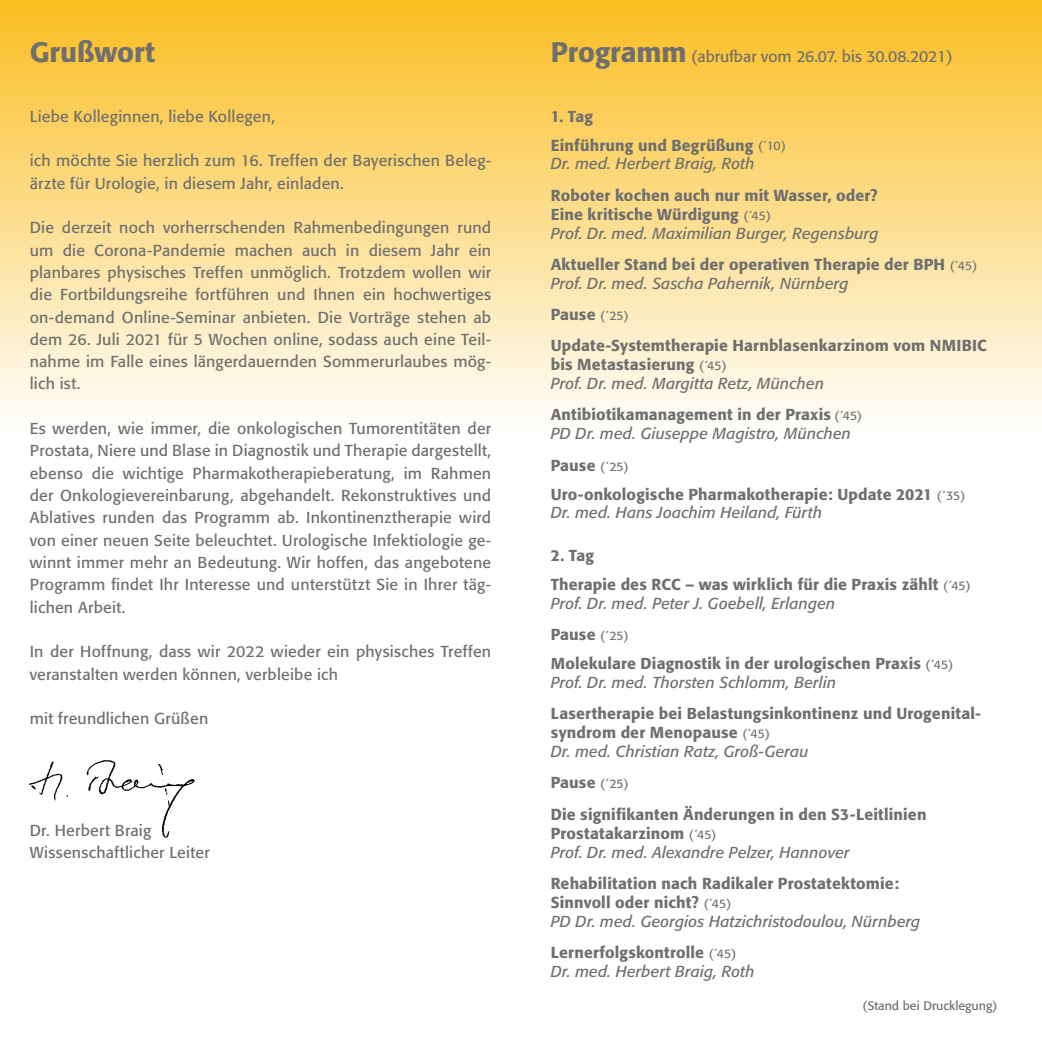
<style>
.page{position:relative;width:1042px;height:1042px;background:#fff}
.page>*{position:absolute;margin:0;border:0;box-sizing:border-box;transform-origin:0 0}
.t1{font:500 28px "Formata";color:#6f6f6e}
.t2{font:15.75px/22.4px "Formata";letter-spacing:.015em;color:#6f6f6e}
.t3{font:500 15.75px/18.9px "Formata";letter-spacing:.01em;color:#6f6f6e}
.t4{font:italic 15.75px/18.9px "Formata";letter-spacing:.01em;color:#6f6f6e}
.t5{font:12.25px "Formata";color:#6f6f6e}
.s1{font-weight:500;font-size:28px}
.s2{font-weight:400;font-size:12.25px}
.s3{font-weight:400;font-style:italic}
.s4{font-weight:500;font-style:normal}
.s5{font-style:normal;font-size:12.25px}
</style>
<div class="page">
<div style="left:0;top:0;width:1042px;height:432px;background:linear-gradient(to bottom,#fbbe20,#fefefc)"></div>
<img style="left:29px;top:760px;width:166px;height:78px">
<h1 class="t1" style="left:30px;top:35px;width:127px">Grußwort</h1>
<p class="t2" style="left:30px;top:105px;width:247px">Liebe Kolleginnen, liebe Kollegen,</p>
<p class="t2" style="left:30px;top:149px;width:462px">ich möchte Sie herzlich zum 16. Treffen der Bayerischen Beleg&shy;ärzte für Urologie, in diesem Jahr, einladen.</p>
<p class="t2" style="left:30px;top:216px;width:463px;text-align:justify">Die derzeit noch vorherrschenden Rahmenbedingungen rund um die Corona-Pandemie machen auch in diesem Jahr ein planbares physisches Treffen unmöglich. Trotzdem wollen wir die Fortbildungsreihe fortführen und Ihnen ein hochwertiges on-demand Online-Seminar anbieten. Die Vorträge stehen ab dem 26. Juli 2021 für 5 Wochen online, sodass auch eine Teil&shy;nahme im Falle eines längerdauernden Sommerurlaubes mög&shy;lich ist.</p>
<p class="t2" style="left:30px;top:417px;width:463px;text-align:justify">Es werden, wie immer, die onkologischen Tumorentitäten der Prostata, Niere und Blase in Diagnostik und Therapie dargestellt, ebenso die wichtige Pharmakotherapieberatung, im Rahmen der Onkologievereinbarung, abgehandelt. Rekonstruktives und Ablatives runden das Programm ab. Inkontinenztherapie wird von einer neuen Seite beleuchtet. Urologische Infektiologie ge&shy;winnt immer mehr an Bedeutung. Wir hoffen, das angebotene Programm findet Ihr Interesse und unterstützt Sie in Ihrer täg&shy;lichen Arbeit.</p>
<p class="t2" style="left:30px;top:640px;width:463px">In der Hoffnung, dass wir 2022 wieder ein physisches Treffen veranstalten werden können, verbleibe ich</p>
<p class="t2" style="left:30px;top:707px;width:180px">mit freundlichen Grüßen</p>
<p class="t2" style="left:30px;top:819px;width:182px">Dr. Herbert Braig<br>Wissenschaftlicher Leiter</p>
<p class="t2" style="left:551px;top:45px;width:403px"><span class="s1">Programm</span> (abrufbar vom 26.07. bis 30.08.2021)</p>
<p class="t3" style="left:551px;top:102px;width:237px;line-height:28.9px">1. Tag<br>Einführung und Begrüßung <span class="s2">(´10)</span></p>
<p class="t4" style="left:551px;top:154px;width:205px">Dr. med. Herbert Braig, Roth</p>
<p class="t3" style="left:551px;top:186px;width:329px">Roboter kochen auch nur mit Wasser, oder?<br>Eine kritische Würdigung <span class="s2">(´45)<br></span><span class="s3">Prof. Dr. med. Maximilian Burger, Regensburg</span></p>
<p class="t3" style="left:551px;top:255px;width:428px">Aktueller Stand bei der operativen Therapie der BPH <span class="s2">(´45)<br></span><span class="s3">Prof. Dr. med. Sascha Pahernik, Nürnberg</span></p>
<p class="t3" style="left:551px;top:299px;width:437px;line-height:31.3px">Pause <span class="s2">(´25)<br></span>Update-Systemtherapie Harnblasenkarzinom vom NMIBIC</p>
<p class="t4" style="left:551px;top:355px;width:275px"><span class="s4">bis Metastasierung</span> <span class="s5">(´45)<br></span>Prof. Dr. med. Margitta Retz, München</p>
<p class="t4" style="left:551px;top:405px;width:313px"><span class="s4">Antibiotikamanagement in der Praxis</span> <span class="s5">(´45)<br></span>PD Dr. med. Giuseppe Magistro, München</p>
<p class="t3" style="left:551px;top:450px;width:416px;line-height:28.9px">Pause <span class="s2">(´25)<br></span>Uro-onkologische Pharmakotherapie: Update 2021 <span class="s2">(´35)</span></p>
<p class="t4" style="left:551px;top:503px;width:273px">Dr. med. Hans Joachim Heiland, Fürth</p>
<p class="t3" style="left:551px;top:541px;width:421px;line-height:28.9px">2. Tag<br>Therapie des RCC – was wirklich für die Praxis zählt <span class="s2">(´45)</span></p>
<p class="t4" style="left:551px;top:588px;width:286px;line-height:31.3px">Prof. Dr. med. Peter J. Goebell, Erlangen<br><span class="s4">Pause</span> <span class="s5">(´25)</span></p>
<p class="t3" style="left:551px;top:654px;width:404px">Molekulare Diagnostik in der urologischen Praxis <span class="s2">(´45)<br></span><span class="s3">Prof. Dr. med. Thorsten Schlomm, Berlin</span></p>
<p class="t3" style="left:551px;top:704px;width:432px">Lasertherapie bei Belastungsinkontinenz und Urogenital&shy;syndrom der Menopause <span class="s2">(´45)<br></span><span class="s3">Dr. med. Christian Ratz, Groß-Gerau</span></p>
<p class="t3" style="left:551px;top:767px;width:377px;line-height:31.3px">Pause <span class="s2">(´25)<br></span>Die signifikanten Änderungen in den S3-Leitlinien</p>
<p class="t4" style="left:551px;top:823px;width:300px"><span class="s4">Prostatakarzinom</span> <span class="s5">(´45)<br></span>Prof. Dr. med. Alexandre Pelzer, Hannover</p>
<p class="t3" style="left:551px;top:874px;width:371px">Rehabilitation nach Radikaler Prostatektomie:<br>Sinnvoll oder nicht? <span class="s2">(´45)<br></span><span class="s3">PD Dr. med. Georgios Hatzichristodoulou, Nürnberg</span></p>
<p class="t4" style="left:551px;top:943px;width:205px"><span class="s4">Lernerfolgskontrolle</span> <span class="s5">(´45)<br></span>Dr. med. Herbert Braig, Roth</p>
<p class="t5" style="left:862px;top:998px;width:136px">(Stand bei Drucklegung)</p>
</div>
